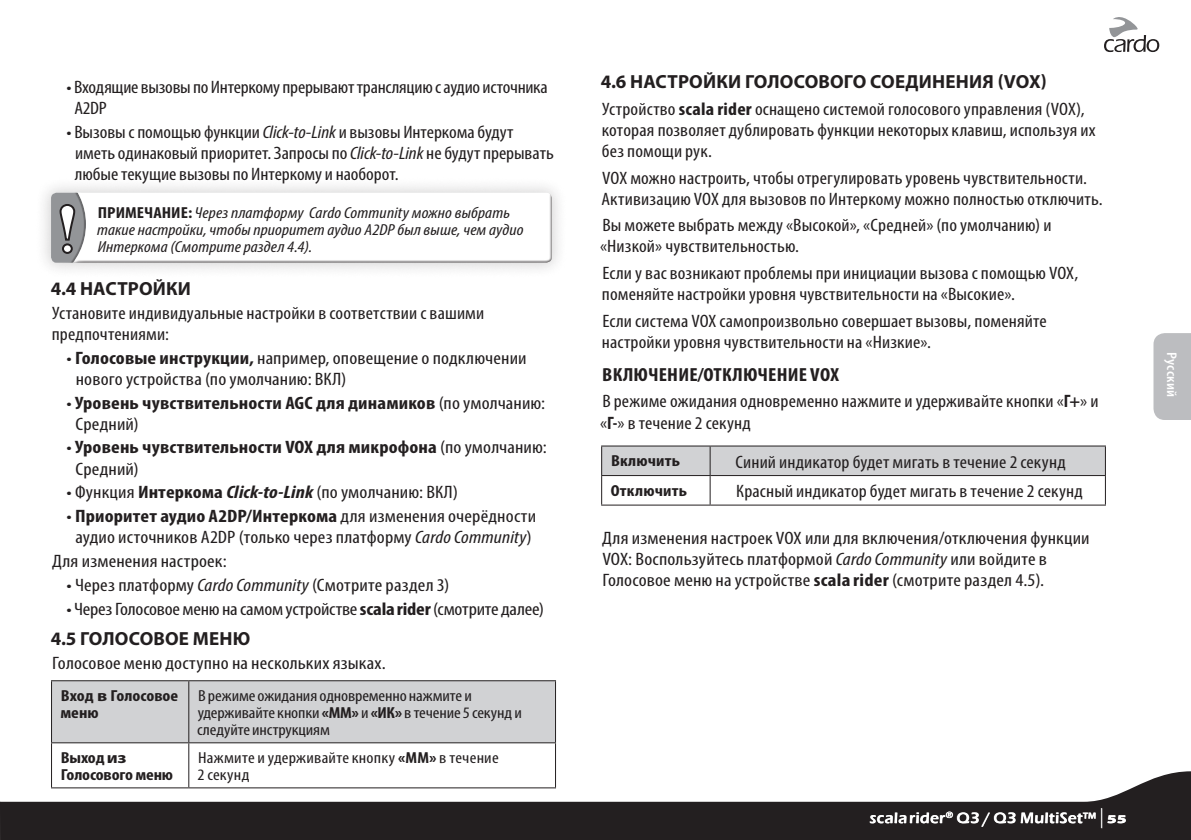
<style>
.page{position:relative;width:1191px;height:840px;background:#fff}
.page>*{position:absolute;margin:0;border:0;box-sizing:border-box;transform-origin:0 0}
.Subheads{font:700 19px "Myriad Pro";letter-spacing:.01em;color:#231f20}
.Subheads-2{font:700 condensed 19px "Myriad Pro";letter-spacing:.01em;color:#231f20;scale:1.11 1}
.PRIMARY_Body_Text{font:condensed 18px/21px "Myriad Pro";letter-spacing:.01em;color:#231f20;scale:1.11 1}
.Indented_w__Hang{font:condensed 18px/21px "Myriad Pro";letter-spacing:.005em;color:#231f20;scale:1.15 1}
.Indented_w__Hang-2{font:condensed 18px/21px "Myriad Pro";letter-spacing:.005em;color:#231f20;scale:1.11 1}
.Indented_w__Hang-3{font:700 condensed 18px/21px "Myriad Pro";letter-spacing:.005em;color:#231f20;scale:1.15 1}
.Indented_w__Hang-4{font:condensed 18px/21px "Myriad Pro";letter-spacing:-.015em;color:#231f20;scale:1.11 1}
.PRIMARY_Body_Text-2{font:condensed 18px "Myriad Pro";letter-spacing:.01em;color:#231f20;scale:1.15 1}
.TABLE_Text{font:condensed 16px/17px "Myriad Pro";letter-spacing:-.005em;color:#231f20;scale:1.15 1}
.NOTE_indented{font:italic condensed 16px/17px "Myriad Pro";letter-spacing:.005em;color:#231f20;scale:1.15 1}
.TABLE_Text-2{font:700 condensed 16px/17px "Myriad Pro";color:#231f20;scale:1.15 1}
.Footer_Right{font:700 15px "Eras Book ITC";letter-spacing:.015em;color:#fff}
.t1{font:600 condensed 14px "Myriad Pro";letter-spacing:.02em;color:#fff;scale:1.15 1}
.s1{font-style:italic}
.s2{font-weight:700;font-style:normal}
.s3{font-weight:700}
.s4{font-weight:400}
.s5{font-weight:700;font-style:italic}
.s6{font-stretch:normal}
.s7{font-family:"Myriad Pro";font-weight:300;font-stretch:condensed;font-size:20px}
.s8{font-family:"Myriad Pro";font-weight:900;font-size:12px}
</style>
<div class="page">
<svg style="left:1104px;top:17px;width:55px;height:35px"></svg>
<svg style="left:0;top:770px;width:1191px;height:69px;fill:#231f20"></svg>
<div style="left:1153px;top:333px;width:38px;height:87px;background:#bcbdc0"></div>
<div style="left:34px;top:175px;width:533px;height:103px;background:#231f20;opacity:.2"></div>
<div style="left:50px;top:190px;width:502px;height:71px;background:#e9e9e9"></div>
<div style="left:50px;top:193px;width:502px;height:71px;background:#fff"></div>
<div style="left:51px;top:192px;width:45px;height:70px;background:#fff"></div>
<svg style="left:51px;top:192px;width:35px;height:70px"></svg>
<div style="left:52px;top:680px;width:503px;height:61px;background:#d1d2d4"></div>
<hr style="left:51px;top:679px;width:138px;height:1px;background:#231f20">
<hr style="left:51px;top:680px;width:1px;height:61px;background:#231f20">
<hr style="left:189px;top:679px;width:367px;height:1px;background:#231f20">
<hr style="left:188px;top:680px;width:1px;height:61px;background:#231f20">
<hr style="left:555px;top:680px;width:1px;height:61px;background:#231f20">
<hr style="left:51px;top:741px;width:138px;height:1px;background:#231f20">
<hr style="left:51px;top:742px;width:1px;height:44px;background:#231f20">
<hr style="left:189px;top:741px;width:367px;height:1px;background:#231f20">
<hr style="left:188px;top:742px;width:1px;height:44px;background:#231f20">
<hr style="left:555px;top:742px;width:1px;height:44px;background:#231f20">
<hr style="left:51px;top:786px;width:138px;height:1px;background:#231f20">
<hr style="left:189px;top:786px;width:367px;height:1px;background:#231f20">
<hr style="left:601px;top:445px;width:109px;height:1px;background:#231f20">
<hr style="left:710px;top:445px;width:396px;height:1px;background:#231f20">
<svg style="left:601px;top:446px;width:505px;height:58px"></svg>
<hr style="left:601px;top:504px;width:109px;height:1px;background:#231f20">
<hr style="left:710px;top:504px;width:396px;height:1px;background:#231f20">
<svg style="left:1101px;top:807px;width:24px;height:20px"></svg>
<svg style="left:870px;top:811px;width:225px;height:15px;background:#5b5859"></svg>
<p class="Indented_w__Hang-4" style="left:74px;top:76px;width:428px;text-indent:-8px">• Входящие вызовы по Интеркому прерывают трансляцию с аудио источника<br>A2DP</p>
<p class="Indented_w__Hang-2" style="left:75px;top:121px;width:433px;text-indent:-8px">• Вызовы с помощью функции <span class="s1">Click-to-Link</span> и вызовы Интеркома будут иметь одинаковый приоритет. Запросы по <span class="s1">Click-to-Link</span> не будут прерывать любые текущие вызовы по Интеркому и наоборот.</p>
<p class="NOTE_indented" style="left:97px;top:204px;width:372px"><span class="s2">ПРИМЕЧАНИЕ:</span> Через платформу Cardo Community можно выбрать такие настройки, чтобы приоритет аудио A2DP был выше, чем аудио<br>Интеркома (Смотрите раздел 4.4).</p>
<p class="Subheads" style="left:51px;top:276px;width:142px">4.4 НАСТРОЙКИ</p>
<p class="PRIMARY_Body_Text" style="left:52px;top:302px;width:391px">Установите индивидуальные настройки в соответствии с вашими предпочтениями:</p>
<p class="Indented_w__Hang" style="left:76px;top:347px;width:394px;text-indent:-9px">• <span class="s3">Голосовые инструкции,</span> например, оповещение о подключении нового устройства (по умолчанию: ВКЛ)</p>
<p class="Indented_w__Hang-3" style="left:76px;top:391px;width:410px;text-indent:-9px"><span class="s4">•</span> Уровень чувствительности AGC для динамиков <span class="s4">(по умолчанию:<br>Средний)</span></p>
<p class="Indented_w__Hang-3" style="left:76px;top:436px;width:411px;text-indent:-9px"><span class="s4">•</span> Уровень чувствительности VOX для микрофона <span class="s4">(по умолчанию:<br>Средний)</span></p>
<p class="Indented_w__Hang" style="left:66px;top:481px;width:342px">• Функция <span class="s3">Интеркома</span> <span class="s5">Click-to-Link</span> (по умолчанию: ВКЛ)</p>
<p class="Indented_w__Hang" style="left:66px;top:505px;width:410px;text-align:center">• <span class="s3">Приоритет аудио A2DP/Интеркома</span> для изменения очерёдности аудио источников A2DP (только через платформу <span class="s1">Cardo Community</span>)</p>
<p class="PRIMARY_Body_Text-2" style="left:52px;top:550px;width:153px">Для изменения настроек:</p>
<p class="Indented_w__Hang" style="left:66px;top:574px;width:334px">• Через платформу <span class="s1">Cardo Community</span> (Смотрите раздел 3)</p>
<p class="Indented_w__Hang" style="left:66px;top:597px;width:417px">• Через Голосовое меню на самом устройстве <span class="s3">scalarider</span> (смотрите далее)</p>
<p class="Subheads" style="left:51px;top:626px;width:201px">4.5 ГОЛОСОВОЕ МЕНЮ</p>
<p class="PRIMARY_Body_Text-2" style="left:52px;top:651px;width:292px">Голосовое меню доступно на нескольких языках.</p>
<p class="TABLE_Text-2" style="left:60px;top:686px;width:104px">Вход <span class="s6">в</span> Голосовое меню</p>
<p class="TABLE_Text" style="left:197px;top:686px;width:284px">В режиме ожидания одновременно нажмите и удерживайте кнопки <span class="s3">«МM»</span> и <span class="s3">«ИК»</span> в течение 5 секунд и следуйте инструкциям</p>
<p class="TABLE_Text-2" style="left:61px;top:748px;width:99px">Выход <span class="s6">из<br></span>Голосового меню</p>
<p class="TABLE_Text" style="left:197px;top:748px;width:263px">Нажмите и удерживайте кнопку <span class="s3">«MM»</span> в течение<br>2 секунд</p>
<p class="Subheads" style="left:601px;top:69px;width:447px">4.6 НАСТРОЙКИ ГОЛОСОВОГО СОЕДИНЕНИЯ (VOX)</p>
<p class="PRIMARY_Body_Text" style="left:602px;top:98px;width:446px">Устройство <span class="s3">scala rider</span> оснащено системой голосового управления (VOX), которая позволяет дублировать функции некоторых клавиш, используя их без помощи рук.</p>
<p class="PRIMARY_Body_Text" style="left:601px;top:167px;width:453px">VOX можно настроить, чтобы отрегулировать уровень чувствительности.<br>Активизацию VOX для вызовов по Интеркому можно полностью отключить.</p>
<p class="PRIMARY_Body_Text" style="left:600px;top:214px;width:408px">Вы можете выбрать между «Высокой», «Средней» (по умолчанию) и «Низкой» чувствительностью.</p>
<p class="PRIMARY_Body_Text" style="left:602px;top:262px;width:431px">Если у вас возникают проблемы при инициации вызова с помощью VOX, поменяйте настройки уровня чувствительности на «Высокие».</p>
<p class="PRIMARY_Body_Text" style="left:602px;top:310px;width:402px">Если система VOX самопроизвольно совершает вызовы, поменяйте настройки уровня чувствительности на «Низкие».</p>
<p class="Subheads-2" style="left:602px;top:362px;width:215px">ВКЛЮЧЕНИЕ/ОТКЛЮЧЕНИЕ VOX</p>
<p class="PRIMARY_Body_Text" style="left:600px;top:390px;width:450px">В режиме ожидания одновременно нажмите и удерживайте кнопки «<span class="s3">Г+</span>» и «<span class="s3">Г-</span>» в течение 2 секунд</p>
<p class="TABLE_Text-2" style="left:611px;top:451px;width:62px">Включить</p>
<p class="Indented_w__Hang-2" style="left:735px;top:450px;width:299px">Синий индикатор будет мигать в течение 2 секунд</p>
<p class="TABLE_Text-2" style="left:610px;top:481px;width:68px">Отключить</p>
<p class="Indented_w__Hang-2" style="left:736px;top:480px;width:314px">Красный индикатор будет мигать в течение 2 секунд</p>
<p class="Indented_w__Hang" style="left:602px;top:526px;width:425px">Для изменения настроек VOX или для включения/отключения функции<br>VOX: Воспользуйтесь платформой <span class="s1">Cardo Community</span> или войдите в<br>Голосовое меню на устройстве <span class="s3">scala rider</span> (смотрите раздел 4.5).</p>
<p class="t1" style="left:1180px;top:351px;width:41px;rotate:90deg">Русский</p>
<p class="Footer_Right" style="left:869px;top:808px;width:258px">scala rider<sup>®</sup> Q3 / Q3 MultiSet™ <span class="s7">|</span> <span class="s8">55</span></p>
</div>
